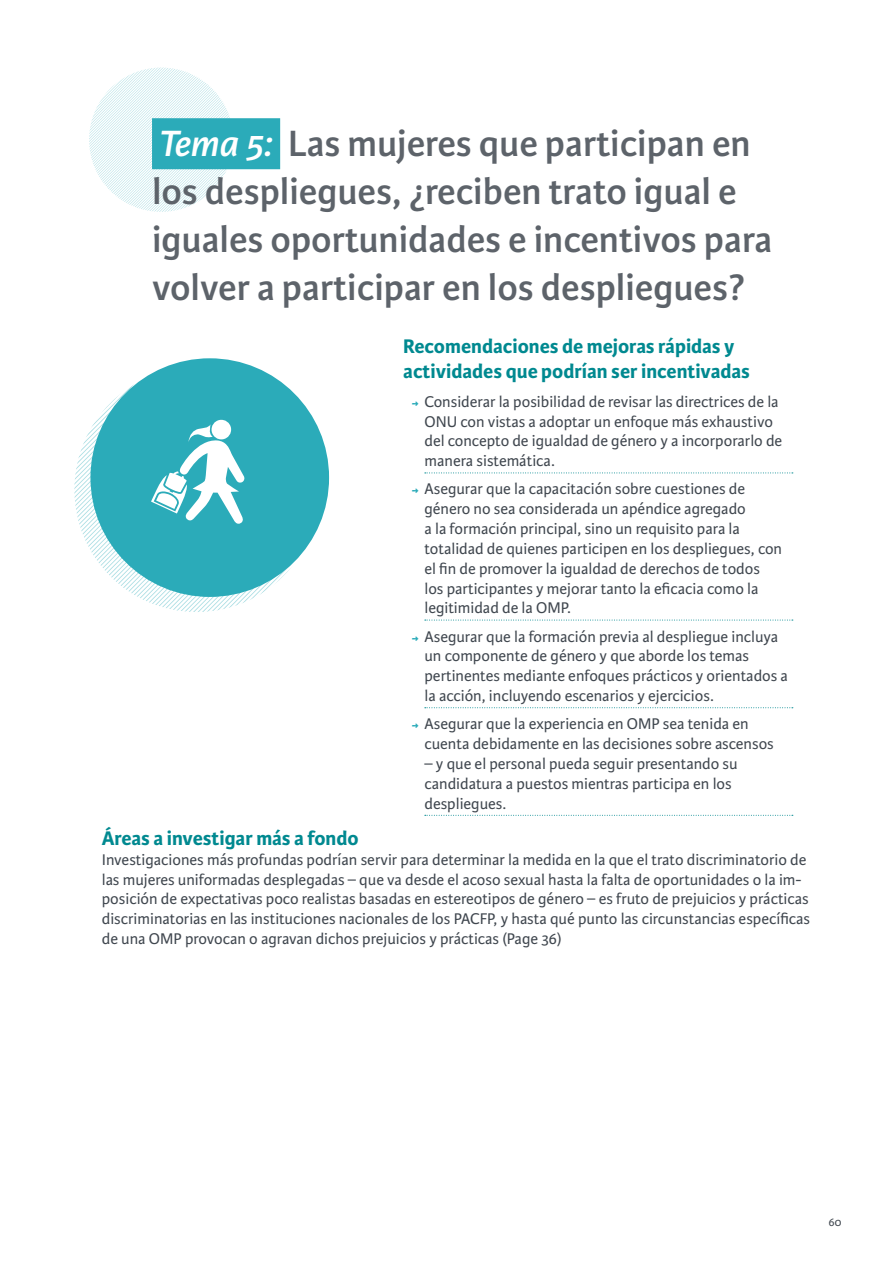
<style>
.page{position:relative;width:893px;height:1263px;background:#fff}
.page>*{position:absolute;margin:0;border:0;box-sizing:border-box;transform-origin:0 0}
.t1{font:600 39px/48px "Karmina Sans";color:#5d636a}
.t2{font:700 21px/25.2px "Karmina Sans";color:#008990}
.t3{font:16.5px/19.8px "Karmina Sans";color:#40474f}
.t4{font:12px "Karmina Sans";color:#40474f}
.s1{font-style:italic;color:#fff}
</style>
<div class="page">
<svg style="left:89px;top:68px;width:144px;height:144px"></svg>
<div style="left:152px;top:118px;width:128px;height:51px;background:#2babb9"></div>
<svg style="left:425px;top:473px;width:368px;height:1px"></svg>
<svg style="left:425px;top:620px;width:368px;height:1px"></svg>
<svg style="left:425px;top:707px;width:368px;height:1px"></svg>
<svg style="left:425px;top:815px;width:368px;height:1px"></svg>
<div style="left:90px;top:358px;width:239px;height:239px;background:#2babb9;border-radius:50%"></div>
<svg style="left:74px;top:367px;width:245px;height:245px"></svg>
<h1 class="t1" style="left:152px;top:120px;width:622px"><span class="s1">Tema 5:</span> Las mujeres que participan en los despliegues, ¿reciben trato igual e iguales oportunidades e incentivos para volver a participar en los despliegues?</h1>
<p class="t2" style="left:403px;top:334px;width:348px">Recomendaciones de mejoras rápidas y actividades que podrían ser incentivadas</p>
<p class="t3" style="left:424px;top:392px;width:359px">Considerar la posibilidad de revisar las directrices de la ONU con vistas a adoptar un enfoque más exhaustivo del concepto de igualdad de género y a incorporarlo de manera sistemática.</p>
<p class="t3" style="left:424px;top:479px;width:359px">Asegurar que la capacitación sobre cuestiones de género no sea considerada un apéndice agregado<br>a la formación principal, sino un requisito para la totalidad de quienes participen en los despliegues, con el fin de promover la igualdad de derechos de todos los participantes y mejorar tanto la eficacia como la legitimidad de la OMP.</p>
<p class="t3" style="left:424px;top:627px;width:365px">Asegurar que la formación previa al despliegue incluya un componente de género y que aborde los temas pertinentes mediante enfoques prácticos y orientados a la acción, incluyendo escenarios y ejercicios.</p>
<p class="t3" style="left:424px;top:714px;width:351px">Asegurar que la experiencia en OMP sea tenida en cuenta debidamente en las decisiones sobre ascensos</p>
<p class="t3" style="left:424px;top:754px;width:315px">– y que el personal pueda seguir presentando su candidatura a puestos mientras participa en los despliegues.</p>
<p class="t2" style="left:102px;top:826px;width:258px">Áreas a investigar más a fondo</p>
<p class="t3" style="left:102px;top:850px;width:710px">Investigaciones más profundas podrían servir para determinar la medida en la que el trato discriminatorio de las mujeres uniformadas desplegadas – que va desde el acoso sexual hasta la falta de oportunidades o la im&shy;posición de expectativas poco realistas basadas en estereotipos de género – es fruto de prejuicios y prácticas discriminatorias en las instituciones nacionales de los PACFP, y hasta qué punto las circunstancias específicas de una OMP provocan o agravan dichos prejuicios y prácticas (Page 36)</p>
<p class="t4" style="left:828px;top:1215px;width:14px">60</p>
</div>
